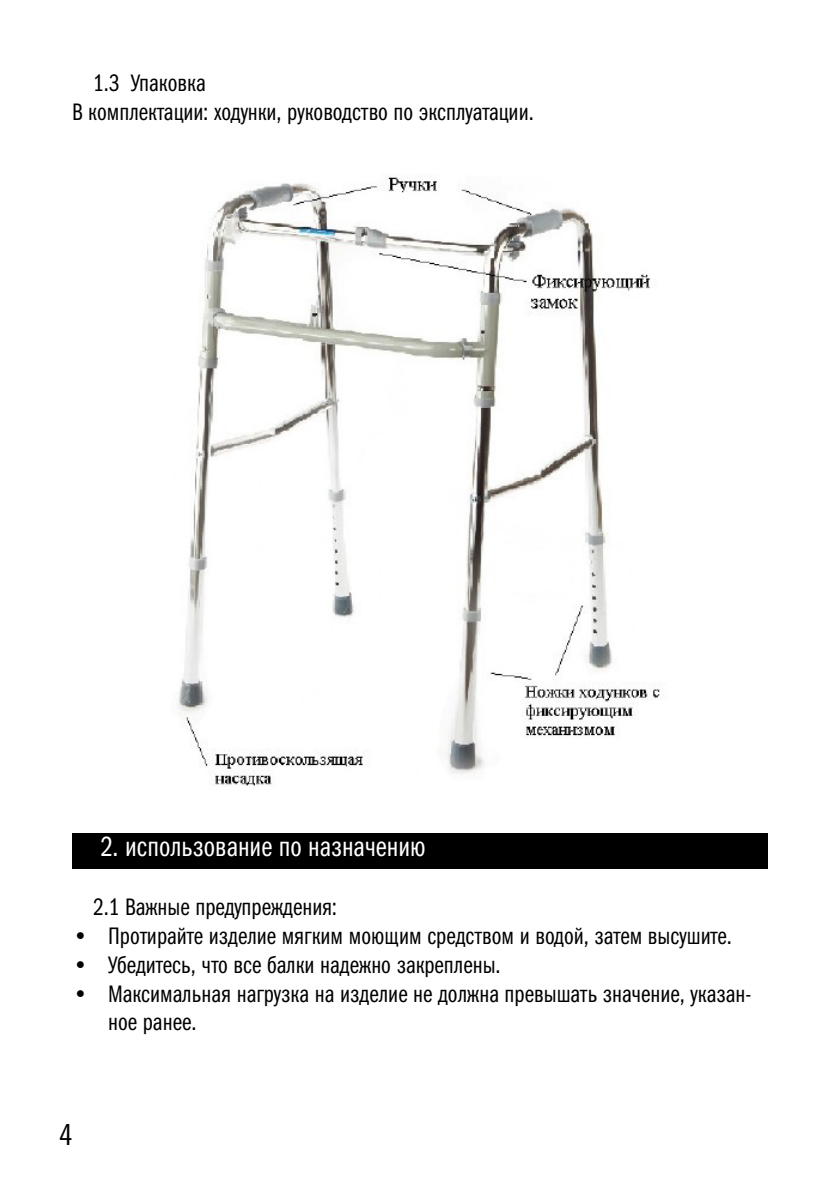
<style>
.page{position:relative;width:840px;height:1191px;background:#fff}
.page>*{position:absolute;margin:0;border:0;box-sizing:border-box;transform-origin:0 0}
.t1{font:30px "Franklin Gothic Book Cmp C";color:#000}
.t2{font:28px "Franklin Gothic Book Cmp C";color:#fff}
.t3{font:24px/28.8px "Franklin Gothic Book Cmp C";color:#000}
</style>
<div class="page">
<div style="left:72px;top:833px;width:695px;height:36px;background:#000"></div>
<img style="left:178px;top:177px;width:482px;height:609px">
<p class="t3" style="left:72px;top:69px;width:463px;text-indent:21px">1.3 Упаковка<br>В комплектации: ходунки, руководство по эксплуатации.</p>
<p class="t2" style="left:100px;top:831px;width:326px">2. использование по назначению</p>
<p class="t3" style="left:93px;top:892px;width:245px">2.1 Важные предупреждения:</p>
<p class="t3" style="left:72px;top:921px;width:661px">• Протирайте изделие мягким моющим средством и водой, затем высушите.</p>
<p class="t3" style="left:72px;top:950px;width:430px">• Убедитесь, что все балки надежно закреплены.</p>
<p class="t3" style="left:108px;top:978px;width:644px;text-indent:-36px">• Максимальная нагрузка на изделие не должна превышать значение, указан&shy;ное ранее.</p>
<p class="t1" style="left:59px;top:1118px;width:15px">4</p>
</div>
